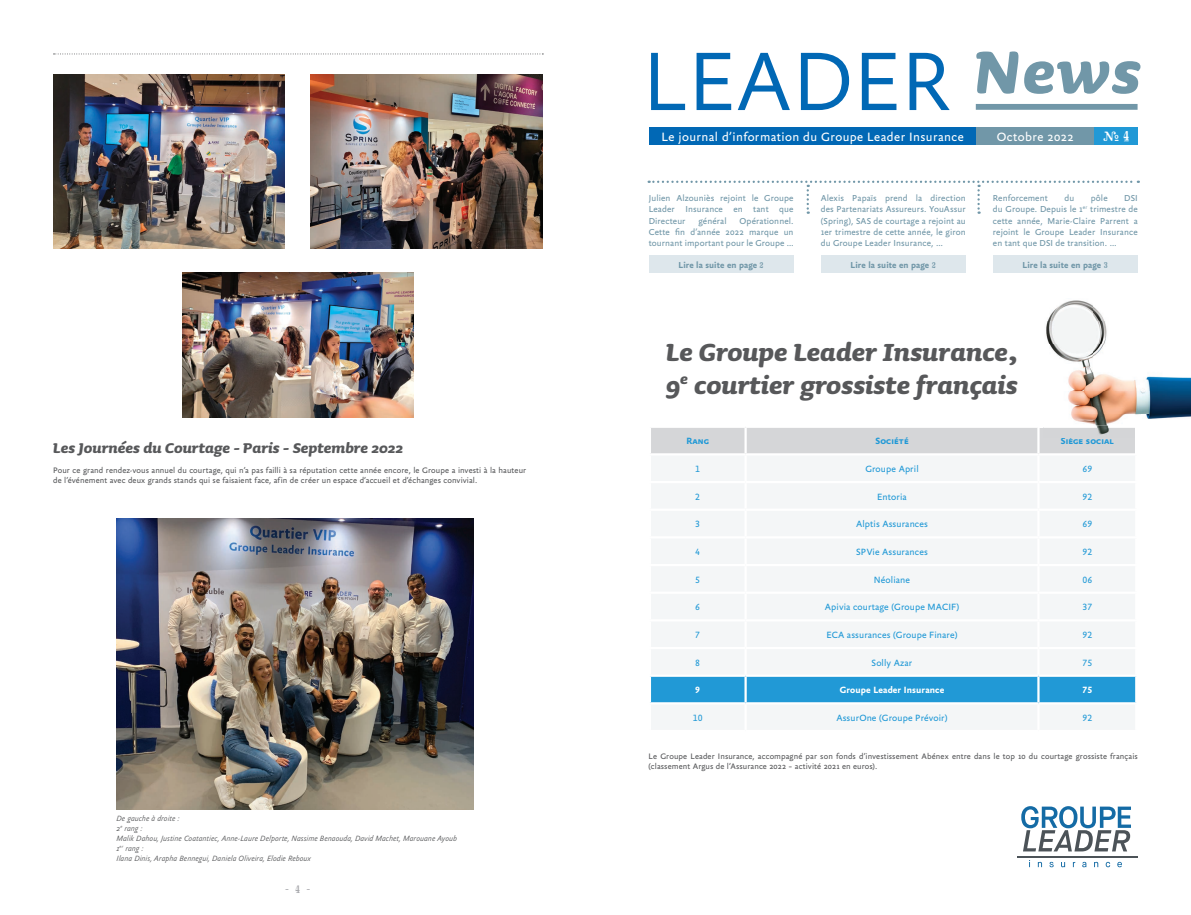
<style>
.page{position:relative;width:1191px;height:915px;background:#fff}
.page>*{position:absolute;margin:0;border:0;box-sizing:border-box;transform-origin:0 0}
.t1{font:300 89.7px "Yoga Sans Pro";color:#0168b5}
.t2{font:italic 700 31.5px/33px "Sauna Pro";color:#57585a}
.t3{font:italic 700 18px "Sauna Pro";color:#57585a}
.t4{font:13.05px "Yoga Sans Pro";letter-spacing:.03em;color:#fff}
.t5{font:13.05px "Crash Numbering Serif";color:#fff}
.t6{font:10.5px "Crash Numbering Serif";color:#a8a9ad}
.t7{font:9.82px "Yoga Sans Pro";letter-spacing:.01em;color:#2199d6}
.t8{font:700 9.82px "Yoga Sans Pro";letter-spacing:.01em;color:#fff}
.t9{font:700 9.82px "Yoga Sans Pro";letter-spacing:.01em;color:#2199d6}
.t10{font:9.38px/11.2px "Yoga Sans Pro";letter-spacing:.01em;color:#7197a8;text-align:justify}
.t11{font:700 9.38px "Yoga Sans Pro";letter-spacing:.01em;color:#7197a8}
.t12{font:8.62px/10.4px "Yoga Sans Pro";letter-spacing:.01em;color:#57585a}
.t13{font:italic 300 8.25px/9.9px "Yoga Sans Pro";color:#57585a}
.s1{font-family:"Crash Numbering Serif";font-weight:400;font-size:8.25px}
</style>
<div class="page">
<div style="left:649px;top:127px;width:327px;height:17px;background:#0168b5"></div>
<div style="left:1094px;top:127px;width:43px;height:17px;background:#2199d6"></div>
<div style="left:976px;top:127px;width:118px;height:17px;background:#7197a8"></div>
<div style="left:975px;top:104px;width:162px;height:6px;background:#7197a8"></div>
<div style="left:648px;top:256px;width:145px;height:17px;background:#dee7ec"></div>
<div style="left:821px;top:256px;width:144px;height:17px;background:#dee7ec"></div>
<div style="left:992px;top:256px;width:145px;height:17px;background:#dee7ec"></div>
<svg style="left:1017px;top:806px;width:121px;height:61px"></svg>
<hr style="left:1017px;top:855px;width:121px;height:2px;background:#4c5358">
<svg style="left:648px;top:180px;width:490px;height:34px"></svg>
<svg style="left:54px;top:54px;width:489px;height:1px"></svg>
<img style="left:117px;top:518px;width:357px;height:291px">
<img style="left:53px;top:74px;width:232px;height:174px">
<img style="left:311px;top:74px;width:231px;height:174px">
<img style="left:182px;top:272px;width:232px;height:145px">
<div style="left:651px;top:456px;width:484px;height:273px;background:#f4f6f7"></div>
<div style="left:651px;top:676px;width:484px;height:26px;background:#2199d6"></div>
<hr style="left:744px;top:455px;width:2px;height:26px;background:#fff">
<hr style="left:1037px;top:455px;width:2px;height:26px;background:#fff">
<hr style="left:649px;top:481px;width:96px;height:2px;background:#fff">
<hr style="left:745px;top:481px;width:293px;height:2px;background:#fff">
<hr style="left:744px;top:483px;width:2px;height:25px;background:#fff">
<hr style="left:1038px;top:481px;width:99px;height:2px;background:#fff">
<hr style="left:1037px;top:483px;width:2px;height:25px;background:#fff">
<hr style="left:649px;top:508px;width:96px;height:2px;background:#fff">
<hr style="left:745px;top:508px;width:293px;height:2px;background:#fff">
<hr style="left:744px;top:510px;width:2px;height:26px;background:#fff">
<hr style="left:1038px;top:508px;width:99px;height:2px;background:#fff">
<hr style="left:1037px;top:510px;width:2px;height:26px;background:#fff">
<hr style="left:649px;top:536px;width:96px;height:2px;background:#fff">
<hr style="left:745px;top:536px;width:293px;height:2px;background:#fff">
<hr style="left:744px;top:538px;width:2px;height:25px;background:#fff">
<hr style="left:1038px;top:536px;width:99px;height:2px;background:#fff">
<hr style="left:1037px;top:538px;width:2px;height:25px;background:#fff">
<hr style="left:649px;top:563px;width:96px;height:3px;background:#fff">
<hr style="left:745px;top:563px;width:293px;height:3px;background:#fff">
<hr style="left:744px;top:566px;width:2px;height:25px;background:#fff">
<hr style="left:1038px;top:563px;width:99px;height:3px;background:#fff">
<hr style="left:1037px;top:566px;width:2px;height:25px;background:#fff">
<hr style="left:649px;top:591px;width:96px;height:2px;background:#fff">
<hr style="left:745px;top:591px;width:293px;height:2px;background:#fff">
<hr style="left:744px;top:593px;width:2px;height:26px;background:#fff">
<hr style="left:1038px;top:591px;width:99px;height:2px;background:#fff">
<hr style="left:1037px;top:593px;width:2px;height:26px;background:#fff">
<hr style="left:649px;top:619px;width:96px;height:2px;background:#fff">
<hr style="left:745px;top:619px;width:293px;height:2px;background:#fff">
<hr style="left:744px;top:621px;width:2px;height:25px;background:#fff">
<hr style="left:1038px;top:619px;width:99px;height:2px;background:#fff">
<hr style="left:1037px;top:621px;width:2px;height:25px;background:#fff">
<hr style="left:649px;top:646px;width:96px;height:3px;background:#fff">
<hr style="left:745px;top:646px;width:293px;height:3px;background:#fff">
<hr style="left:744px;top:649px;width:2px;height:25px;background:#fff">
<hr style="left:1038px;top:646px;width:99px;height:3px;background:#fff">
<hr style="left:1037px;top:649px;width:2px;height:25px;background:#fff">
<hr style="left:649px;top:674px;width:96px;height:2px;background:#fff">
<hr style="left:745px;top:674px;width:293px;height:2px;background:#fff">
<hr style="left:744px;top:676px;width:2px;height:26px;background:#fff">
<hr style="left:1038px;top:674px;width:99px;height:2px;background:#fff">
<hr style="left:1037px;top:676px;width:2px;height:26px;background:#fff">
<hr style="left:649px;top:702px;width:96px;height:2px;background:#fff">
<hr style="left:745px;top:702px;width:293px;height:2px;background:#fff">
<hr style="left:744px;top:704px;width:2px;height:25px;background:#fff">
<hr style="left:1038px;top:702px;width:99px;height:2px;background:#fff">
<hr style="left:1037px;top:704px;width:2px;height:25px;background:#fff">
<img style="left:1046px;top:300px;width:145px;height:114px">
<img style="left:1092px;top:414px;width:99px;height:11px">
<img style="left:1071px;top:414px;width:21px;height:10px">
<img style="left:1095px;top:425px;width:13px;height:1px">
<svg style="left:651px;top:426px;width:484px;height:28px;background:#d8d9da"></svg>
<h3 class="t3" style="left:53px;top:437px;width:351px">Les Journées du Courtage - Paris - Septembre 2022</h3>
<p class="t12" style="left:53px;top:464px;width:474px">Pour ce grand rendez-vous annuel du courtage, qui n’a pas failli à sa réputation cette année encore, le Groupe a investi à la hauteur de l’événement avec deux grands stands qui se faisaient face, afin de créer un espace d’accueil et d’échanges convivial.</p>
<p class="t13" style="left:117px;top:813px;width:342px">De gauche à droite :<br>2<sup>e</sup> rang :<br>Malik Dahou, Justine Coatantiec, Anne-Laure Delporte, Nassime Benaouda, David Machet, Marouane Ayoub 1<sup>er</sup> rang :<br>Ilana Dinis, Arapha Bennegui, Daniela Oliveira, Elodie Reboux</p>
<p class="t6" style="left:284px;top:884px;width:28px">- 4 -</p>
<h1 class="t1" style="left:642px;top:29px;width:500px">LEADER <sup>News</sup></h1>
<h3 class="t4" style="left:661px;top:129px;width:304px">Le journal d’information du Groupe Leader Insurance</h3>
<h3 class="t4" style="left:996px;top:129px;width:78px">Octobre 2022</h3>
<h3 class="t5" style="left:1102px;top:131px;width:29px">R$</h3>
<p class="t10" style="left:648px;top:192px;width:146px">Julien Alzouniès rejoint le Groupe Leader Insurance en tant que Directeur</p>
<p class="t10" style="left:821px;top:192px;width:146px">Alexis Papaïs prend la direction des Partenariats Assureurs. YouAssur (Spring), SAS de courtage a rejoint au 1er trimestre de cette année, le giron du Groupe Leader Insurance, …</p>
<p class="t10" style="left:993px;top:192px;width:56px">Renforcement</p>
<p class="t10" style="left:1064px;top:192px;width:11px">du</p>
<p class="t10" style="left:1090px;top:192px;width:18px">pôle</p>
<p class="t10" style="left:993px;top:192px;width:146px;text-indent:131px">DSI du Groupe. Depuis le 1<sup>er</sup> trimestre de cette année, Marie-Claire Parrent a rejoint le Groupe Leader Insurance en tant que DSI de transition. …</p>
<p class="t10" style="left:648px;top:215px;width:146px;text-indent:91px">Opérationnel.<br>Cette n d’année 2022 marque un tournant important pour le Groupe …</p>
<p class="t11" style="left:678px;top:259px;width:87px">Lire la suite en page <span class="s1">2</span></p>
<p class="t11" style="left:850px;top:259px;width:87px">Lire la suite en page <span class="s1">2</span></p>
<p class="t11" style="left:1022px;top:259px;width:87px">Lire la suite en page <span class="s1">3</span></p>
<p class="t10" style="left:698px;top:215px;width:30px">général</p>
<h2 class="t2" style="left:666px;top:335px;width:353px">Le Groupe Leader Insurance,<br>9<sup>e</sup> courtier grossiste français</h2>
<p class="t9" style="left:686px;top:435px;width:24px">Rang</p>
<p class="t9" style="left:875px;top:435px;width:35px">Société</p>
<p class="t9" style="left:1060px;top:435px;width:55px">Siège social</p>
<p class="t7" style="left:695px;top:463px;width:6px">1</p>
<p class="t7" style="left:865px;top:463px;width:55px">Groupe April</p>
<p class="t7" style="left:1082px;top:463px;width:11px">69</p>
<p class="t7" style="left:695px;top:490px;width:6px">2</p>
<p class="t7" style="left:877px;top:490px;width:31px">Entoria</p>
<p class="t7" style="left:1082px;top:490px;width:11px">92</p>
<p class="t7" style="left:695px;top:518px;width:6px">3</p>
<p class="t7" style="left:856px;top:518px;width:73px">Alptis Assurances</p>
<p class="t7" style="left:1082px;top:518px;width:11px">69</p>
<p class="t7" style="left:695px;top:546px;width:6px">4</p>
<p class="t7" style="left:856px;top:546px;width:73px">SPVie Assurances</p>
<p class="t7" style="left:1082px;top:546px;width:11px">92</p>
<p class="t7" style="left:695px;top:573px;width:6px">5</p>
<p class="t7" style="left:874px;top:573px;width:38px">Néoliane</p>
<p class="t7" style="left:1082px;top:573px;width:11px">06</p>
<p class="t7" style="left:695px;top:601px;width:6px">6</p>
<p class="t7" style="left:825px;top:601px;width:136px">Apivia courtage (Groupe MACIF)</p>
<p class="t7" style="left:1082px;top:601px;width:11px">37</p>
<p class="t7" style="left:695px;top:628px;width:6px">7</p>
<p class="t7" style="left:826px;top:628px;width:132px">ECA assurances (Groupe Finare)</p>
<p class="t7" style="left:1082px;top:628px;width:11px">92</p>
<p class="t7" style="left:695px;top:656px;width:6px">8</p>
<p class="t7" style="left:871px;top:656px;width:42px">Solly Azar</p>
<p class="t7" style="left:1082px;top:656px;width:11px">75</p>
<p class="t8" style="left:695px;top:684px;width:6px">9</p>
<p class="t8" style="left:839px;top:684px;width:106px">Groupe Leader Insurance</p>
<p class="t8" style="left:1082px;top:684px;width:11px">75</p>
<p class="t7" style="left:693px;top:711px;width:11px">10</p>
<p class="t7" style="left:836px;top:711px;width:113px">AssurOne (Groupe Prévoir)</p>
<p class="t7" style="left:1082px;top:711px;width:11px">92</p>
<p class="t12" style="left:648px;top:750px;width:490px">Le Groupe Leader Insurance, accompagné par son fonds d’investissement Abénex entre dans le top 10 du courtage grossiste français (classement Argus de l’Assurance 2022 – activité 2021 en euros).</p>
</div>
